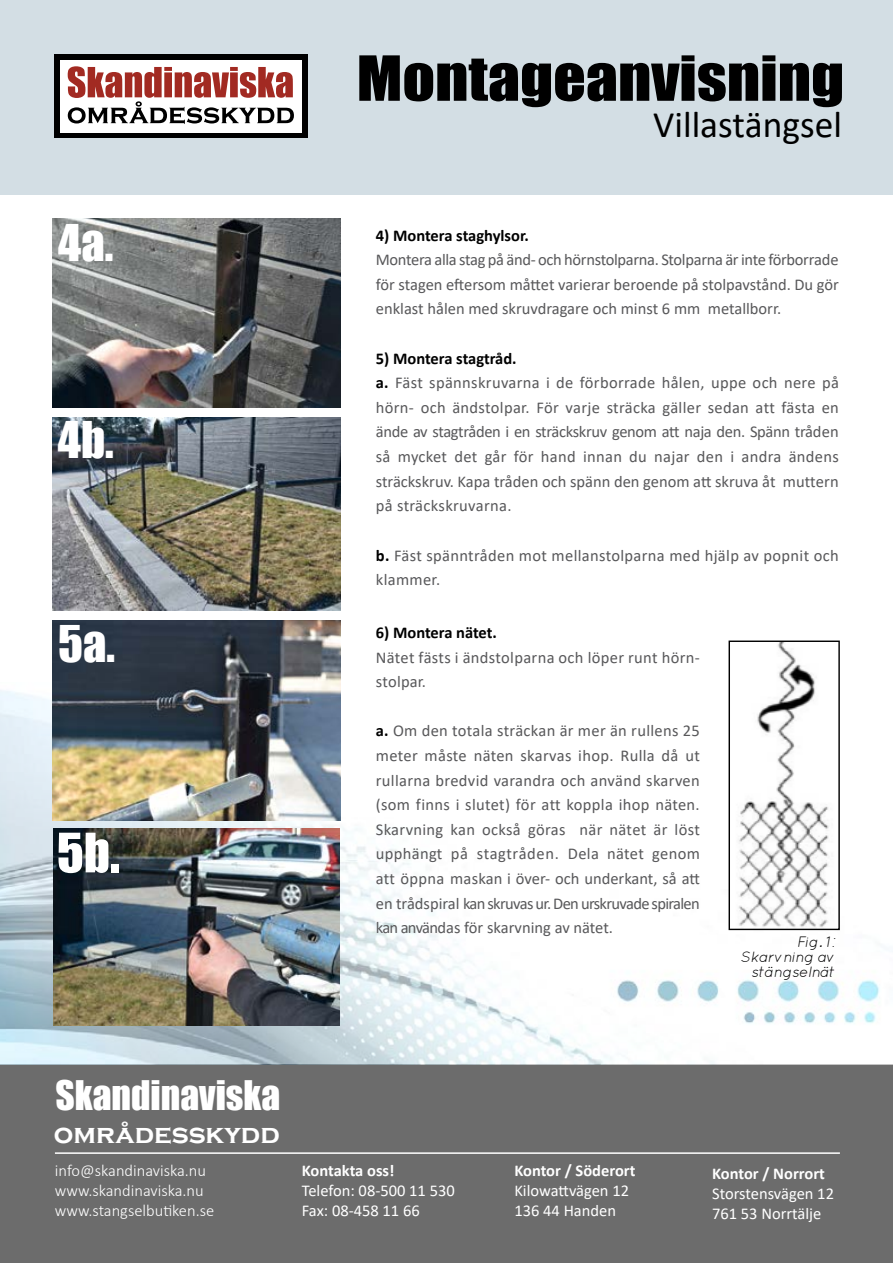
<style>
.page{position:relative;width:893px;height:1263px;background:#fff}
.page>*{position:absolute;margin:0;border:0;box-sizing:border-box;transform-origin:0 0}
.t1{font:50.25px "Impact";color:#fff}
.t2{font:46.5px "Impact";color:#fff}
.t3{font:37.5px "Impact";color:#fff}
.t4{font:37.5px "Calibri";color:#000}
.t5{font:700 27.45px "Copperplate Gothic";color:#fff}
.t6{font:16.5px/24.6px "Calibri";letter-spacing:.01em;color:#58585a}
.t7{font:16.5px/19.8px "Calibri";color:#fff}
.t8{font:300 16.5px/19.8px "Calibri";color:#fff}
.t9{font:700 16.5px "Calibri";color:#fff}
.t10{font:700 16.5px "Calibri";color:#000}
.t11{font:italic 15px/15px "Quicksand";letter-spacing:-.02em;color:#000;text-align:right}
.s1{font-weight:700;color:#000}
</style>
<div class="page">
<div style="left:0;top:1064px;width:893px;height:199px;background:#6c6c6c"></div>
<img style="left:0;top:683px;width:893px;height:382px">
<div style="left:0;top:0;width:893px;height:195px;background:#d3dee4"></div>
<div style="left:54px;top:54px;width:253px;height:84px;background:#000"></div>
<div style="left:60px;top:60px;width:242px;height:72px;background:#fff"></div>
<svg style="left:68px;top:66px;width:226px;height:58px"></svg>
<hr style="left:55px;top:1152px;width:785px;height:2px;background:#fff">
<svg style="left:359px;top:55px;width:483px;height:52px"></svg>
<img style="left:53px;top:219px;width:287px;height:189px">
<img style="left:53px;top:417px;width:287px;height:194px">
<img style="left:53px;top:620px;width:287px;height:200px">
<img style="left:53px;top:828px;width:287px;height:198px">
<img style="left:731px;top:642px;width:107px;height:286px">
<div style="left:729px;top:640px;width:111px;height:290px;border:1px solid #000"></div>
<h2 class="t2" style="left:58px;top:206px;width:57px">4a.</h2>
<h2 class="t2" style="left:58px;top:404px;width:58px">4b.</h2>
<h2 class="t2" style="left:58px;top:607px;width:59px">5a.</h2>
<h1 class="t1" style="left:57px;top:814px;width:64px">5b.</h1>
<h3 class="t4" style="left:653px;top:98px;width:190px">Villastängsel</h3>
<p class="t10" style="left:376px;top:223px;width:155px">4) Montera staghylsor.</p>
<p class="t6" style="left:376px;top:247px;width:465px;text-align:justify">Montera alla stag på änd- och hörnstolparna. Stolparna är inte förborrade för stagen eftersom måttet varierar beroende på stolpavstånd. Du gör enklast hålen med skruvdragare och minst 6 mm metallborr.</p>
<p class="t6" style="left:376px;top:345px;width:465px"><span class="s1">5) Montera stagtråd.<br>a.</span> Fäst spännskruvarna i de förborrade hålen, uppe och nere på hörn- och ändstolpar. För varje sträcka gäller sedan att fästa en ände av stagtråden i en sträckskruv genom att naja den. Spänn tråden så mycket det går för hand innan du najar den i andra ändens sträckskruv. Kapa tråden och spänn den genom att skruva åt muttern på sträckskruvarna.</p>
<p class="t6" style="left:376px;top:542px;width:464px"><span class="s1">b.</span> Fäst spänntråden mot mellanstolparna med hjälp av popnit och klammer.</p>
<p class="t10" style="left:376px;top:621px;width:123px">6) Montera nätet.</p>
<p class="t6" style="left:376px;top:644px;width:325px">Nätet fästs i ändstolparna och löper runt hörn&shy;stolpar.</p>
<p class="t6" style="left:376px;top:718px;width:326px;text-align:justify"><span class="s1">a.</span> Om den totala sträckan är mer än rullens 25 meter måste näten skarvas ihop. Rulla då ut rullarna bredvid varandra och använd skarven (som finns i slutet) för att koppla ihop näten.<br>Skarvning kan också göras när nätet är löst upphängt på stagtråden. Dela nätet genom att öppna maskan i över- och underkant, så att en trådspiral kan skruvas ur. Den urskruvade spiralen kan användas för skarvning av nätet.</p>
<p class="t11" style="left:741px;top:934px;width:96px">Fig. 1:<br>Skarvning av stängselnät</p>
<h3 class="t3" style="left:55px;top:1066px;width:226px">Skandinaviska</h3>
<h3 class="t5" style="left:54px;top:1119px;width:227px">områdesskydd</h3>
<p class="t8" style="left:55px;top:1161px;width:161px">info@skandinaviska.nu www.skandinaviska.nu www.stangselbutiken.se</p>
<p class="t9" style="left:514px;top:1159px;width:123px">Kontor / Söderort</p>
<p class="t9" style="left:302px;top:1159px;width:94px">Kontakta oss!</p>
<p class="t7" style="left:302px;top:1180px;width:154px">Telefon: 08-500 11 530<br>Fax: 08-458 11 66</p>
<p class="t7" style="left:514px;top:1180px;width:116px">Kilowattvägen 12<br>136 44 Handen</p>
<p class="t9" style="left:712px;top:1162px;width:114px">Kontor / Norrort</p>
<p class="t7" style="left:712px;top:1183px;width:123px">Storstensvägen 12<br>761 53 Norrtälje</p>
</div>
